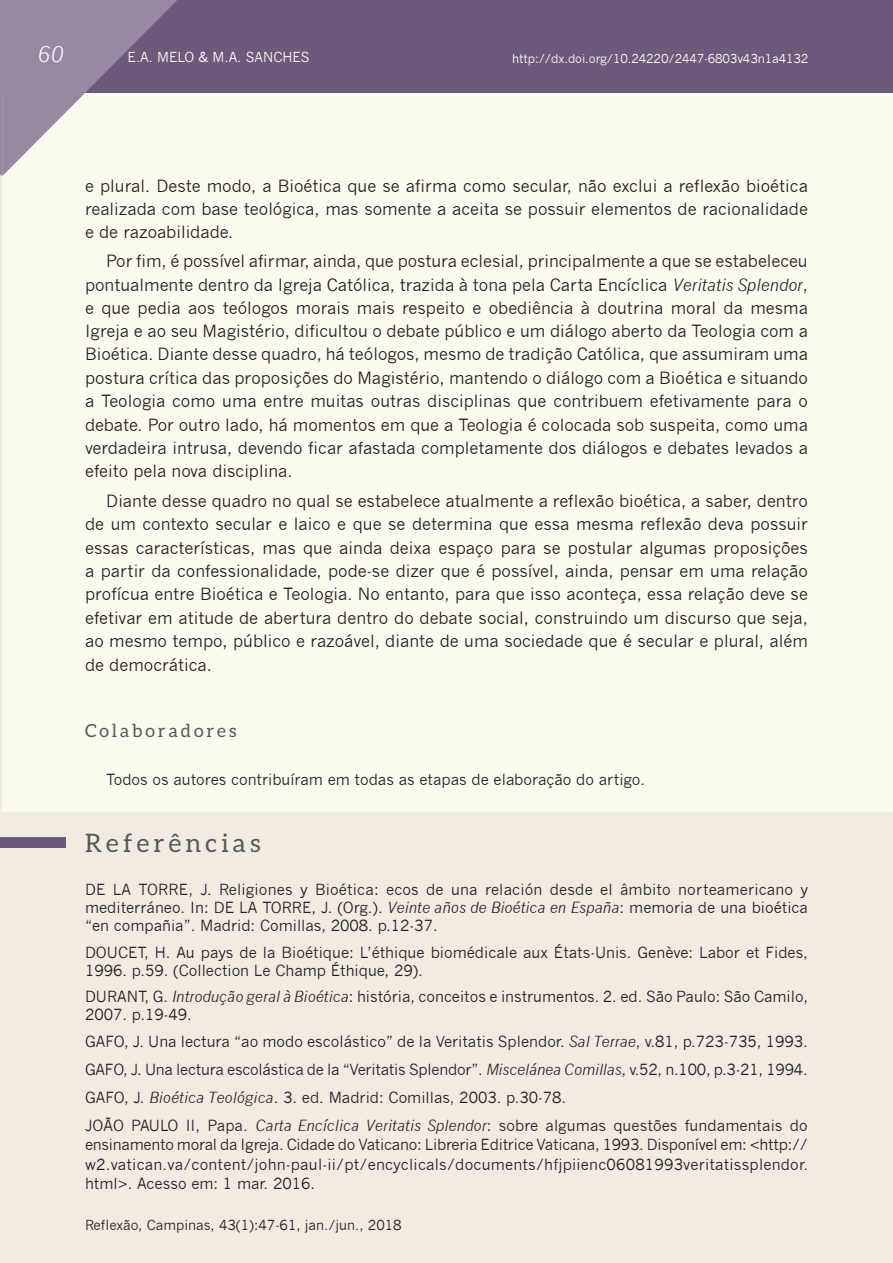
<style>
.page{position:relative;width:893px;height:1263px;background:#fff}
.page>*{position:absolute;margin:0;border:0;box-sizing:border-box;transform-origin:0 0}
.t1{font:25.5px "Aleo";color:#57585a}
.t2{font:italic 21px "News Gothic";color:#fff}
.t3{font:18px "Aleo";color:#57585a}
.t4{font:16.5px/23.4px "News Gothic";color:#231f20;text-align:justify}
.t5{font:15px/18px "News Gothic";color:#231f20}
.t6{font:13.5px "News Gothic";color:#231f20}
.t7{font:13.5px "News Gothic";color:#fff}
.t8{font:12px "News Gothic";letter-spacing:-.01em;color:#fff}
.s1{font-style:italic}
</style>
<div class="page">
<div style="left:0;top:176px;width:893px;height:1087px;background:#f1ebe1"></div>
<div style="left:0;top:0;width:893px;height:93px;background:#6d597a"></div>
<div style="left:2px;top:93px;width:891px;height:718px;background:#fbfaee"></div>
<svg style="left:0;top:0;width:177px;height:176px"></svg>
<div style="left:0;top:837px;width:66px;height:10px;background:#6d597a"></div>
<p class="t2" style="left:38px;top:42px;width:28px">60</p>
<p class="t7" style="left:128px;top:49px;width:184px">E.A. MELO &amp; M.A. SANCHES</p>
<p class="t8" style="left:512px;top:51px;width:298px">http://dx.doi.org/10.24220/2447-6803v43n1a4132</p>
<p class="t4" style="left:85px;top:174px;width:724px">e plural. Deste modo, a Bioética que se afirma como secular, não exclui a reflexão bioética realizada com base teológica, mas somente a aceita se possuir elementos de racionalidade e de razoabilidade.</p>
<p class="t4" style="left:85px;top:250px;width:724px;text-indent:21px">Por fim, é possível afirmar, ainda, que postura eclesial, principalmente a que se estabeleceu pontualmente dentro da Igreja Católica, trazida à tona pela Carta Encíclica <span class="s1">Veritatis Splendor</span>, e que pedia aos teólogos morais mais respeito e obediência à doutrina moral da mesma Igreja e ao seu Magistério, dificultou o debate público e um diálogo aberto da Teologia com a Bioética. Diante desse quadro, há teólogos, mesmo de tradição Católica, que assumiram uma postura crítica das proposições do Magistério, mantendo o diálogo com a Bioética e situando a Teologia como uma entre muitas outras disciplinas que contribuem efetivamente para o debate. Por outro lado, há momentos em que a Teologia é colocada sob suspeita, como uma verdadeira intrusa, devendo ficar afastada completamente dos diálogos e debates levados a efeito pela nova disciplina.</p>
<p class="t4" style="left:85px;top:489px;width:724px;text-indent:21px">Diante desse quadro no qual se estabelece atualmente a reflexão bioética, a saber, dentro de um contexto secular e laico e que se determina que essa mesma reflexão deva possuir essas características, mas que ainda deixa espaço para se postular algumas proposições a partir da confessionalidade, pode-se dizer que é possível, ainda, pensar em uma relação profícua entre Bioética e Teologia. No entanto, para que isso aconteça, essa relação deve se efetivar em atitude de abertura dentro do debate social, construindo um discurso que seja, ao mesmo tempo, público e razoável, diante de uma sociedade que é secular e plural, além de democrática.</p>
<p class="t3" style="left:85px;top:721px;width:153px">C o l a b o r a d o r e s</p>
<p class="t5" style="left:106px;top:771px;width:540px">Todos os autores contribuíram em todas as etapas de elaboração do artigo.</p>
<h1 class="t1" style="left:85px;top:828px;width:177px">R e f e r ê n c i a s</h1>
<p class="t5" style="left:85px;top:881px;width:725px;text-align:justify">DE LA TORRE, J. Religiones y Bioética: ecos de una relación desde el âmbito norteamericano y mediterráneo. In: DE LA TORRE, J. (Org.). <span class="s1">Veinte años de Bioética en España</span>: memoria de una bioética “en compañia”. Madrid: Comillas, 2008. p.12-37.</p>
<p class="t5" style="left:85px;top:943px;width:724px">DOUCET, H. Au pays de la Bioétique: L’éthique biomédicale aux États-Unis. Genève: Labor et Fides,<br>1996. p.59. (Collection Le Champ Éthique, 29).</p>
<p class="t5" style="left:85px;top:988px;width:725px">DURANT, G. <span class="s1">Introdução geral à Bioética</span>: história, conceitos e instrumentos. 2. ed. São Paulo: São Camilo,<br>2007. p.19-49.</p>
<p class="t5" style="left:85px;top:1027px;width:724px;line-height:27.9px">GAFO, J. Una lectura “ao modo escolástico” de la Veritatis Splendor. <span class="s1">Sal Terrae</span>, v.81, p.723-735, 1993.<br>GAFO, J. Una lectura escolástica de la “Veritatis Splendor”. <span class="s1">Miscelánea Comillas</span>, v.52, n.100, p.3-21, 1994.<br>GAFO, J. <span class="s1">Bioética Teológica</span>. 3. ed. Madrid: Comillas, 2003. p.30-78.<br>JOÃO PAULO II, Papa. <span class="s1">Carta Encíclica Veritatis Splendor</span>: sobre algumas questões fundamentais do</p>
<p class="t5" style="left:85px;top:1135px;width:725px;line-height:19.4px;text-align:justify">ensinamento moral da Igreja. Cidade do Vaticano: Libreria Editrice Vaticana, 1993. Disponível em: &lt;http:// w2.vatican.va/content/john-paul-ii/pt/encyclicals/documents/hfjpiienc06081993veritatissplendor. html&gt;. Acesso em: 1 mar. 2016.</p>
<p class="t6" style="left:85px;top:1218px;width:318px">Reflexão, Campinas, 43(1):47-61, jan./jun., 2018</p>
</div>
